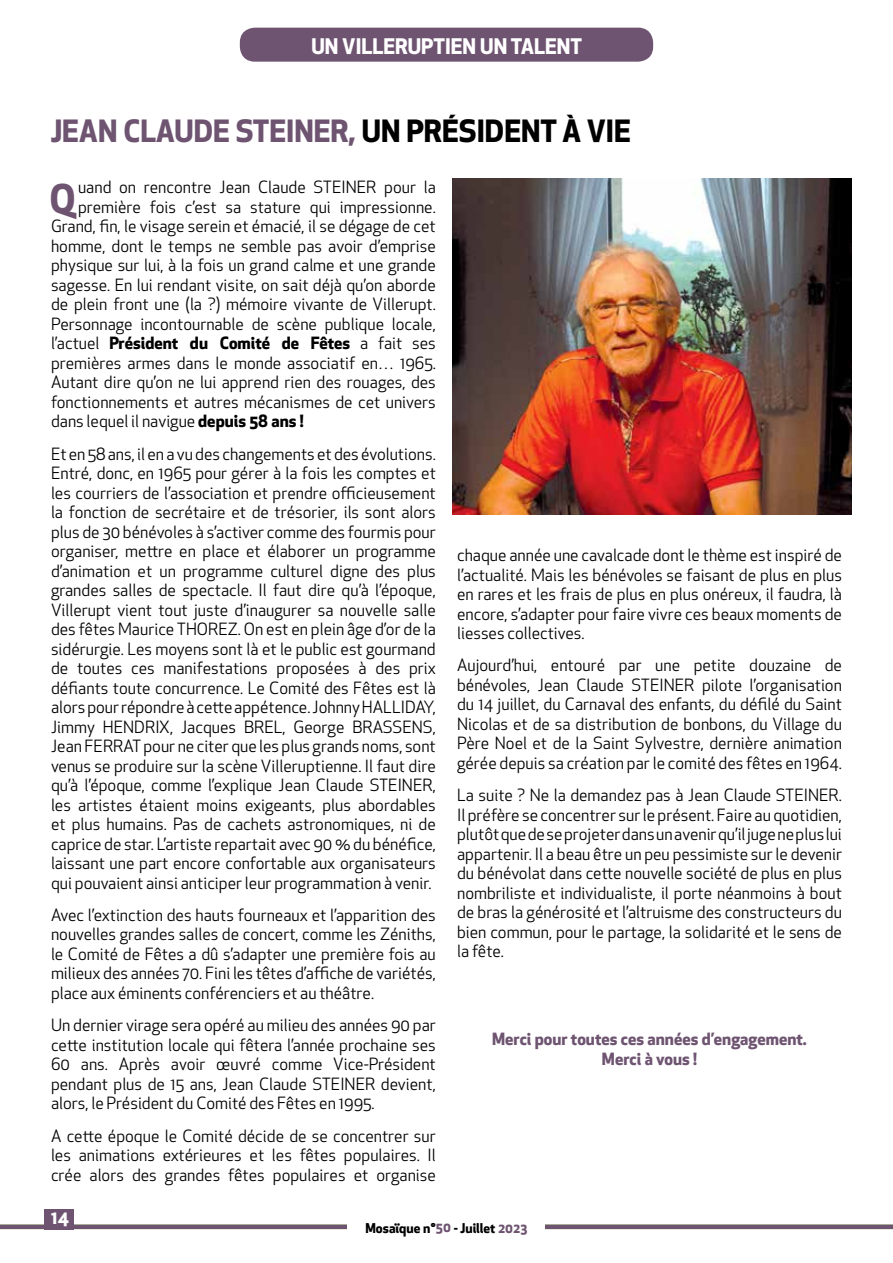
<style>
.page{position:relative;width:893px;height:1263px;background:#fff}
.page>*{position:absolute;margin:0;border:0;box-sizing:border-box;transform-origin:0 0}
.t1{font:700 38.7px "Apex New";color:#6e5471}
.t2{font:700 30px "Apex New";color:#6e5471}
.t3{font:700 21px "Apex New";color:#fff}
.t4{font:700 18px "Apex New";color:#fff}
.t5{font:16.5px/19.5px "Apex New";color:#000;text-align:justify}
.t6{font:700 16.5px/19.5px "Apex New";color:#6e5471;text-align:center}
.t7{font:700 16.5px "Apex New";color:#000}
.t8{font:700 13.2px "Apex New";color:#000}
.s1{color:#000}
.s2{font-weight:400}
.s3{font-weight:700}
.s4{color:#6e5471}
</style>
<div class="page">
<div style="left:0;top:1224px;width:893px;height:5px;background:#6e5471"></div>
<div style="left:44px;top:1209px;width:30px;height:20px;background:#6e5471"></div>
<div style="left:348px;top:1219px;width:197px;height:16px;background:#fff"></div>
<div style="left:240px;top:28px;width:413px;height:34px;background:#6e5471;border-radius:15px"></div>
<img style="left:452px;top:179px;width:400px;height:335px">
<p class="t3" style="left:312px;top:31px;width:272px">UN VILLERUPTIEN UN TALENT</p>
<h2 class="t2" style="left:51px;top:109px;width:581px">JEAN CLAUDE STEINER, <span class="s1">UN PRÉSIDENT À VIE</span></h2>
<h1 class="t1" style="left:49px;top:171px;width:28px">Q</h1>
<p class="t5" style="left:78px;top:178px;width:359px">uand on rencontre Jean Claude STEINER pour la</p>
<p class="t5" style="left:78px;top:197px;width:359px">première fois c’est sa stature qui impressionne.</p>
<p class="t5" style="left:51px;top:217px;width:386px">Grand, fin, le visage serein et émacié, il se dégage de cet</p>
<p class="t5" style="left:51px;top:236px;width:386px">homme, dont le temps ne semble pas avoir d’emprise</p>
<p class="t5" style="left:51px;top:256px;width:386px">physique sur lui, à la fois un grand calme et une grande</p>
<p class="t5" style="left:51px;top:275px;width:386px">sagesse. En lui rendant visite, on sait déjà qu’on aborde</p>
<p class="t5" style="left:51px;top:295px;width:386px">de plein front une (la ?) mémoire vivante de Villerupt.</p>
<p class="t5" style="left:51px;top:314px;width:386px">Personnage incontournable de scène publique locale,</p>
<p class="t7" style="left:51px;top:331px;width:386px"><span class="s2">l’actuel</span> Président du Comité de Fêtes <span class="s2">a fait ses</span></p>
<p class="t5" style="left:51px;top:353px;width:386px">premières armes dans le monde associatif en… 1965.</p>
<p class="t5" style="left:51px;top:373px;width:386px">Autant dire qu’on ne lui apprend rien des rouages, des</p>
<p class="t5" style="left:51px;top:392px;width:386px">fonctionnements et autres mécanismes de cet univers</p>
<p class="t5" style="left:51px;top:412px;width:254px">dans lequel il navigue <span class="s3">depuis 58 ans !</span></p>
<p class="t5" style="left:51px;top:444px;width:386px">Et en 58 ans, il en a vu des changements et des évolutions.<br>Entré, donc, en 1965 pour gérer à la fois les comptes et les courriers de l’association et prendre officieusement la fonction de secrétaire et de trésorier, ils sont alors plus de 30 bénévoles à s’activer comme des fourmis pour organiser, mettre en place et élaborer un programme d’animation et un programme culturel digne des plus grandes salles de spectacle. Il faut dire qu’à l’époque, Villerupt vient tout juste d’inaugurer sa nouvelle salle des fêtes Maurice THOREZ. On est en plein âge d’or de la sidérurgie. Les moyens sont là et le public est gourmand de toutes ces manifestations proposées à des prix défiants toute concurrence. Le Comité des Fêtes est là alors pour répondre à cette appétence. Johnny HALLIDAY, Jimmy HENDRIX, Jacques BREL, George BRASSENS, Jean FERRAT pour ne citer que les plus grands noms, sont venus se produire sur la scène Villeruptienne. Il faut dire qu’à l’époque, comme l’explique Jean Claude STEINER, les artistes étaient moins exigeants, plus abordables et plus humains. Pas de cachets astronomiques, ni de caprice de star. L’artiste repartait avec 90 % du bénéfice, laissant une part encore confortable aux organisateurs qui pouvaient ainsi anticiper leur programmation à venir.</p>
<p class="t5" style="left:51px;top:905px;width:386px">Avec l’extinction des hauts fourneaux et l’apparition des nouvelles grandes salles de concert, comme les Zéniths, le Comité de Fêtes a dû s’adapter une première fois au milieux des années 70. Fini les têtes d’affiche de variétés, place aux éminents conférenciers et au théâtre.</p>
<p class="t5" style="left:51px;top:1015px;width:386px">Un dernier virage sera opéré au milieu des années 90 par cette institution locale qui fêtera l’année prochaine ses 60 ans. Après avoir œuvré comme Vice-Président pendant plus de 15 ans, Jean Claude STEINER devient, alors, le Président du Comité des Fêtes en 1995.</p>
<p class="t5" style="left:51px;top:1126px;width:386px">A cette époque le Comité décide de se concentrer sur les animations extérieures et les fêtes populaires. Il crée alors des grandes fêtes populaires et organise</p>
<p class="t5" style="left:457px;top:545px;width:386px">chaque année une cavalcade dont le thème est inspiré de l’actualité. Mais les bénévoles se faisant de plus en plus en rares et les frais de plus en plus onéreux, il faudra, là encore, s’adapter pour faire vivre ces beaux moments de liesses collectives.</p>
<p class="t5" style="left:457px;top:656px;width:386px">Aujourd’hui, entouré par une petite douzaine de bénévoles, Jean Claude STEINER pilote l’organisation du 14 juillet, du Carnaval des enfants, du défilé du Saint Nicolas et de sa distribution de bonbons, du Village du Père Noel et de la Saint Sylvestre, dernière animation gérée depuis sa création par le comité des fêtes en 1964.</p>
<p class="t5" style="left:457px;top:785px;width:386px">La suite ? Ne la demandez pas à Jean Claude STEINER.<br>Il préfère se concentrer sur le présent. Faire au quotidien, plutôt que de se projeter dans un avenir qu’il juge ne plus lui appartenir. Il a beau être un peu pessimiste sur le devenir du bénévolat dans cette nouvelle société de plus en plus nombriliste et individualiste, il porte néanmoins à bout de bras la générosité et l’altruisme des constructeurs du bien commun, pour le partage, la solidarité et le sens de la fête.</p>
<p class="t6" style="left:492px;top:1029px;width:316px">Merci pour toutes ces années d’engagement.<br>Merci à vous !</p>
<p class="t4" style="left:51px;top:1204px;width:19px">14</p>
<p class="t8" style="left:365px;top:1219px;width:163px">Mosaïque n°<span class="s4">50</span> - Juillet <span class="s4">2023</span></p>
</div>
